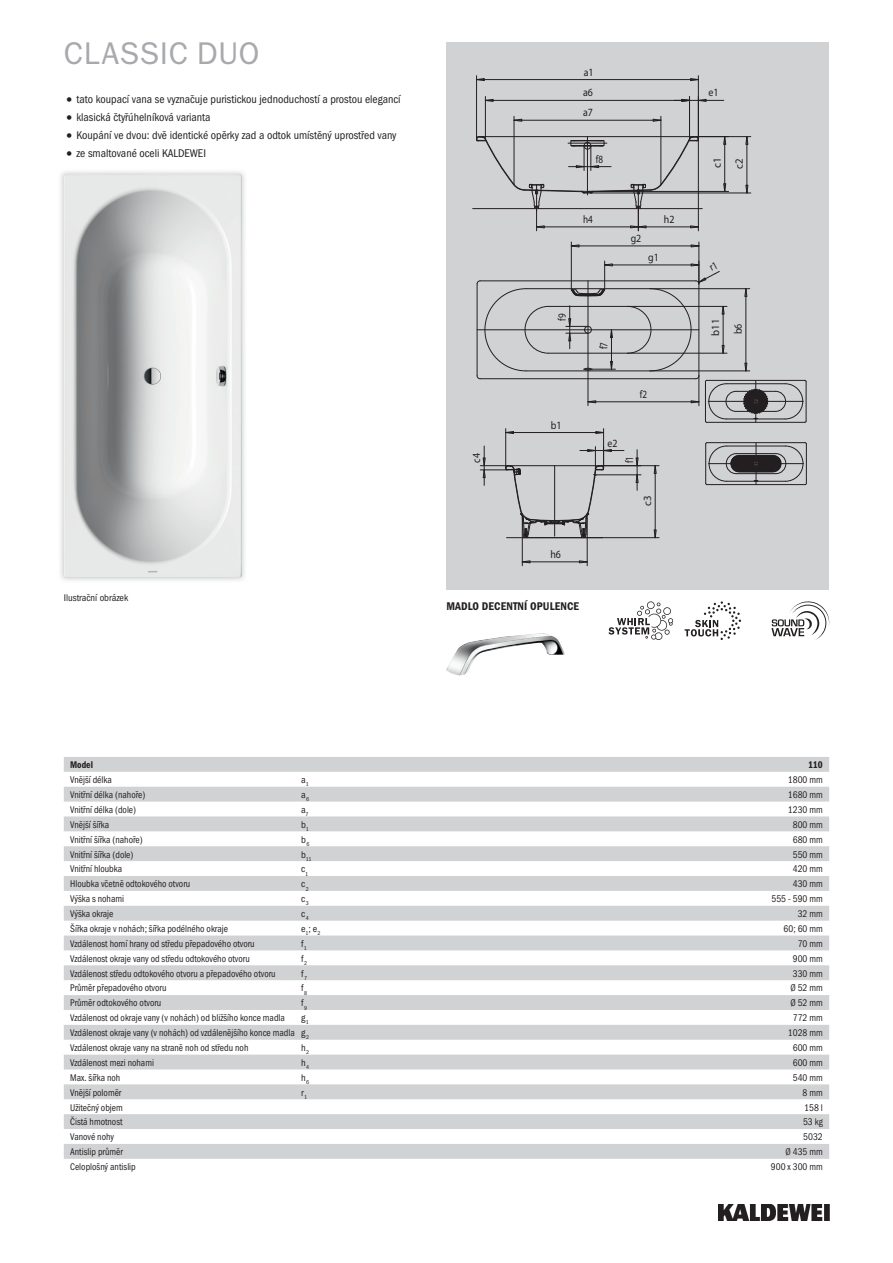
<style>
.page{position:relative;width:893px;height:1263px;background:#fff}
.page>*{position:absolute;margin:0;border:0;box-sizing:border-box;transform-origin:0 0}
.t1{font:31.5px "Franklin Gothic ITC";letter-spacing:.025em;color:#a8a9ad}
.t2{font:11.25px "Franklin Gothic Cond ITC";color:#231f20}
.t3{font:600 11.25px "Franklin Gothic Cond ITC";letter-spacing:.01em;color:#231f20}
.t4{font:11.1px "ISOCPEUR";color:#231f20;scale:.89 1}
.t5{font:11.1px "ISOCPEUR";color:#231f20;scale:.82 1}
.t6{font:11.1px "ISOCPEUR";color:#231f20;scale:.91 1}
.t7{font:11.1px "ISOCPEUR";color:#231f20}
.t8{font:11.1px/22.8px "ISOCPEUR";color:#231f20;scale:.95 1}
.t9{font:11.1px "ISOCPEUR";color:#231f20;scale:.83 1}
.t10{font:11.1px "ISOCPEUR";color:#231f20;scale:.9 1}
.t11{font:9.75px "Franklin Gothic Cond ITC";color:#231f20;scale:.95 1}
.t12{font:9.75px "Franklin Gothic Cond ITC";color:#231f20}
.t13{font:600 9.75px "Franklin Gothic Cond ITC";color:#231f20;scale:.95 1}
.t14{font:5.7px "Franklin Gothic Cond ITC";color:#231f20}
.s1{font-size:15.75px}
</style>
<div class="page">
<img style="left:719px;top:1204px;width:110px;height:16px">
<div style="left:446px;top:43px;width:383px;height:547px;background:#d1d2d4"></div>
<svg style="left:705px;top:442px;width:102px;height:43px"></svg>
<svg style="left:473px;top:76px;width:278px;height:155px"></svg>
<svg style="left:480px;top:429px;width:179px;height:137px"></svg>
<img style="left:60px;top:171px;width:185px;height:410px">
<img style="left:64px;top:174px;width:177px;height:403px">
<svg style="left:64px;top:757px;width:765px;height:402px;fill:#d9dadb"></svg>
<svg style="left:771px;top:601px;width:58px;height:39px"></svg>
<svg style="left:685px;top:601px;width:56px;height:39px"></svg>
<svg style="left:608px;top:601px;width:65px;height:39px"></svg>
<img style="left:446px;top:633px;width:119px;height:42px">
<svg style="left:477px;top:242px;width:330px;height:181px"></svg>
<h1 class="t1" style="left:64px;top:34px;width:197px">CLASSIC DUO</h1>
<p class="t2" style="left:64px;top:93px;width:338px"><span class="s1">•</span> tato koupací vana se vyznačuje puristickou jednoduchostí a prostou elegancí</p>
<p class="t2" style="left:64px;top:111px;width:148px"><span class="s1">•</span> klasická čtyřúhelníková varianta</p>
<p class="t2" style="left:64px;top:129px;width:334px"><span class="s1">•</span> Koupání ve dvou: dvě identické opěrky zad a odtok umístěný uprostřed vany</p>
<p class="t2" style="left:64px;top:147px;width:144px"><span class="s1">•</span> ze smaltované oceli KALDEWEI</p>
<p class="t12" style="left:64px;top:592px;width:66px">Ilustrační obrázek</p>
<p class="t6" style="left:584px;top:65px;width:12px">a1</p>
<p class="t4" style="left:583px;top:86px;width:13px">a6</p>
<p class="t4" style="left:583px;top:106px;width:13px">a7</p>
<p class="t5" style="left:596px;top:152px;width:10px">f8</p>
<p class="t9" style="left:583px;top:212px;width:13px">h4</p>
<p class="t4" style="left:664px;top:212px;width:13px">h2</p>
<p class="t4" style="left:631px;top:231px;width:13px">g2</p>
<p class="t5" style="left:555px;top:321px;width:10px;rotate:-90deg">f9</p>
<p class="t6" style="left:551px;top:418px;width:13px">b1</p>
<p class="t6" style="left:648px;top:250px;width:13px">g1</p>
<p class="t5" style="left:597px;top:349px;width:10px;rotate:-90deg">f7</p>
<p class="t4" style="left:607px;top:436px;width:13px">e2</p>
<p class="t5" style="left:640px;top:387px;width:10px">f2</p>
<p class="t10" style="left:470px;top:463px;width:12px;rotate:-90deg">c4</p>
<p class="t5" style="left:623px;top:463px;width:10px;rotate:-90deg">f1</p>
<p class="t7" style="left:641px;top:506px;width:12px;rotate:-90deg">c3</p>
<p class="t4" style="left:550px;top:547px;width:13px">h6</p>
<p class="t3" style="left:446px;top:600px;width:134px">MADLO DECENTNÍ OPULENCE</p>
<p class="t6" style="left:709px;top:86px;width:13px">e1</p>
<p class="t7" style="left:710px;top:168px;width:12px;rotate:-90deg">c1</p>
<p class="t7" style="left:732px;top:169px;width:12px;rotate:-90deg">c2</p>
<p class="t8" style="left:704px;top:336px;width:19px;rotate:-90deg">b11 b6</p>
<p class="t13" style="left:70px;top:759px;width:26px">Model</p>
<p class="t13" style="left:808px;top:759px;width:17px">110</p>
<p class="t11" style="left:70px;top:774px;width:45px">Vnější délka</p>
<p class="t12" style="left:301px;top:774px;width:9px">a<sub>1</sub></p>
<p class="t11" style="left:788px;top:774px;width:38px">1800 mm</p>
<p class="t11" style="left:70px;top:789px;width:81px">Vnitřní délka (nahoře)</p>
<p class="t12" style="left:301px;top:789px;width:9px">a<sub>6</sub></p>
<p class="t11" style="left:788px;top:789px;width:38px">1680 mm</p>
<p class="t11" style="left:70px;top:804px;width:71px">Vnitřní délka (dole)</p>
<p class="t12" style="left:301px;top:804px;width:9px">a<sub>7</sub></p>
<p class="t11" style="left:788px;top:804px;width:38px">1230 mm</p>
<p class="t11" style="left:70px;top:819px;width:43px">Vnější šířka</p>
<p class="t12" style="left:301px;top:819px;width:9px">b<sub>1</sub></p>
<p class="t11" style="left:793px;top:819px;width:33px">800 mm</p>
<p class="t11" style="left:70px;top:834px;width:78px">Vnitřní šířka (nahoře)</p>
<p class="t12" style="left:301px;top:834px;width:10px">b<sub>6</sub></p>
<p class="t11" style="left:793px;top:834px;width:33px">680 mm</p>
<p class="t11" style="left:70px;top:848px;width:68px">Vnitřní šířka (dole)</p>
<p class="t14" style="left:301px;top:855px;width:12px"><sup>b</sup>11</p>
<p class="t11" style="left:793px;top:848px;width:33px">550 mm</p>
<p class="t11" style="left:70px;top:863px;width:56px">Vnitřní hloubka</p>
<p class="t12" style="left:301px;top:863px;width:8px">c<sub>1</sub></p>
<p class="t11" style="left:793px;top:863px;width:33px">420 mm</p>
<p class="t11" style="left:70px;top:878px;width:128px">Hloubka včetně odtokového otvoru</p>
<p class="t12" style="left:301px;top:878px;width:9px">c<sub>2</sub></p>
<p class="t11" style="left:793px;top:878px;width:33px">430 mm</p>
<p class="t11" style="left:70px;top:893px;width:58px">Výška s nohami</p>
<p class="t12" style="left:301px;top:893px;width:9px">c<sub>3</sub></p>
<p class="t11" style="left:771px;top:893px;width:56px">555 - 590 mm</p>
<p class="t11" style="left:70px;top:908px;width:47px">Výška okraje</p>
<p class="t12" style="left:301px;top:908px;width:9px">c<sub>4</sub></p>
<p class="t11" style="left:798px;top:908px;width:28px">32 mm</p>
<p class="t11" style="left:70px;top:923px;width:168px">Šířka okraje v nohách; šířka podélného okraje</p>
<p class="t12" style="left:301px;top:923px;width:21px">e<sub>1</sub>; e<sub>2</sub></p>
<p class="t11" style="left:784px;top:923px;width:43px">60; 60 mm</p>
<p class="t11" style="left:70px;top:938px;width:196px">Vzdálenost horní hrany od středu přepadového otvoru</p>
<p class="t12" style="left:301px;top:938px;width:7px">f<sub>1</sub></p>
<p class="t11" style="left:798px;top:938px;width:28px">70 mm</p>
<p class="t11" style="left:70px;top:953px;width:191px">Vzdálenost okraje vany od středu odtokového otvoru</p>
<p class="t12" style="left:301px;top:953px;width:7px">f<sub>2</sub></p>
<p class="t11" style="left:793px;top:953px;width:33px">900 mm</p>
<p class="t11" style="left:70px;top:967px;width:218px">Vzdálenost středu odtokového otvoru a přepadového otvoru</p>
<p class="t12" style="left:301px;top:967px;width:7px">f<sub>7</sub></p>
<p class="t11" style="left:793px;top:967px;width:33px">330 mm</p>
<p class="t11" style="left:70px;top:982px;width:103px">Průměr přepadového otvoru</p>
<p class="t12" style="left:301px;top:982px;width:7px">f<sub>8</sub></p>
<p class="t11" style="left:790px;top:982px;width:36px">Ø 52 mm</p>
<p class="t11" style="left:70px;top:997px;width:97px">Průměr odtokového otvoru</p>
<p class="t12" style="left:301px;top:997px;width:7px">f<sub>9</sub></p>
<p class="t11" style="left:790px;top:997px;width:36px">Ø 52 mm</p>
<p class="t11" style="left:70px;top:1012px;width:228px">Vzdálenost od okraje vany (v nohách) od bližšího konce madla</p>
<p class="t12" style="left:301px;top:1012px;width:9px">g<sub>1</sub></p>
<p class="t11" style="left:793px;top:1012px;width:33px">772 mm</p>
<p class="t11" style="left:70px;top:1027px;width:253px">Vzdálenost okraje vany (v nohách) od vzdálenějšího konce madla g<sub>2</sub></p>
<p class="t11" style="left:788px;top:1027px;width:38px">1028 mm</p>
<p class="t11" style="left:70px;top:1042px;width:189px">Vzdálenost okraje vany na straně noh od středu noh</p>
<p class="t12" style="left:301px;top:1042px;width:9px">h<sub>2</sub></p>
<p class="t11" style="left:793px;top:1042px;width:33px">600 mm</p>
<p class="t11" style="left:70px;top:1057px;width:90px">Vzdálenost mezi nohami</p>
<p class="t12" style="left:301px;top:1057px;width:9px">h<sub>4</sub></p>
<p class="t11" style="left:793px;top:1057px;width:33px">600 mm</p>
<p class="t11" style="left:70px;top:1072px;width:54px">Max. šířka noh</p>
<p class="t12" style="left:301px;top:1072px;width:9px">h<sub>6</sub></p>
<p class="t11" style="left:793px;top:1072px;width:33px">540 mm</p>
<p class="t11" style="left:70px;top:1087px;width:55px">Vnější poloměr</p>
<p class="t12" style="left:301px;top:1087px;width:7px">r<sub>1</sub></p>
<p class="t11" style="left:803px;top:1087px;width:23px">8 mm</p>
<p class="t11" style="left:70px;top:1101px;width:57px">Užitečný objem</p>
<p class="t11" style="left:804px;top:1101px;width:21px">158 l</p>
<p class="t11" style="left:70px;top:1116px;width:57px">Čistá hmotnost</p>
<p class="t11" style="left:803px;top:1116px;width:22px">53 kg</p>
<p class="t11" style="left:70px;top:1131px;width:48px">Vanové nohy</p>
<p class="t11" style="left:803px;top:1131px;width:22px">5032</p>
<p class="t11" style="left:70px;top:1146px;width:57px">Antislip průměr</p>
<p class="t11" style="left:785px;top:1146px;width:41px">Ø 435 mm</p>
<p class="t11" style="left:70px;top:1161px;width:71px">Celoplošný antislip</p>
<p class="t11" style="left:771px;top:1161px;width:56px">900 x 300 mm</p>
</div>
